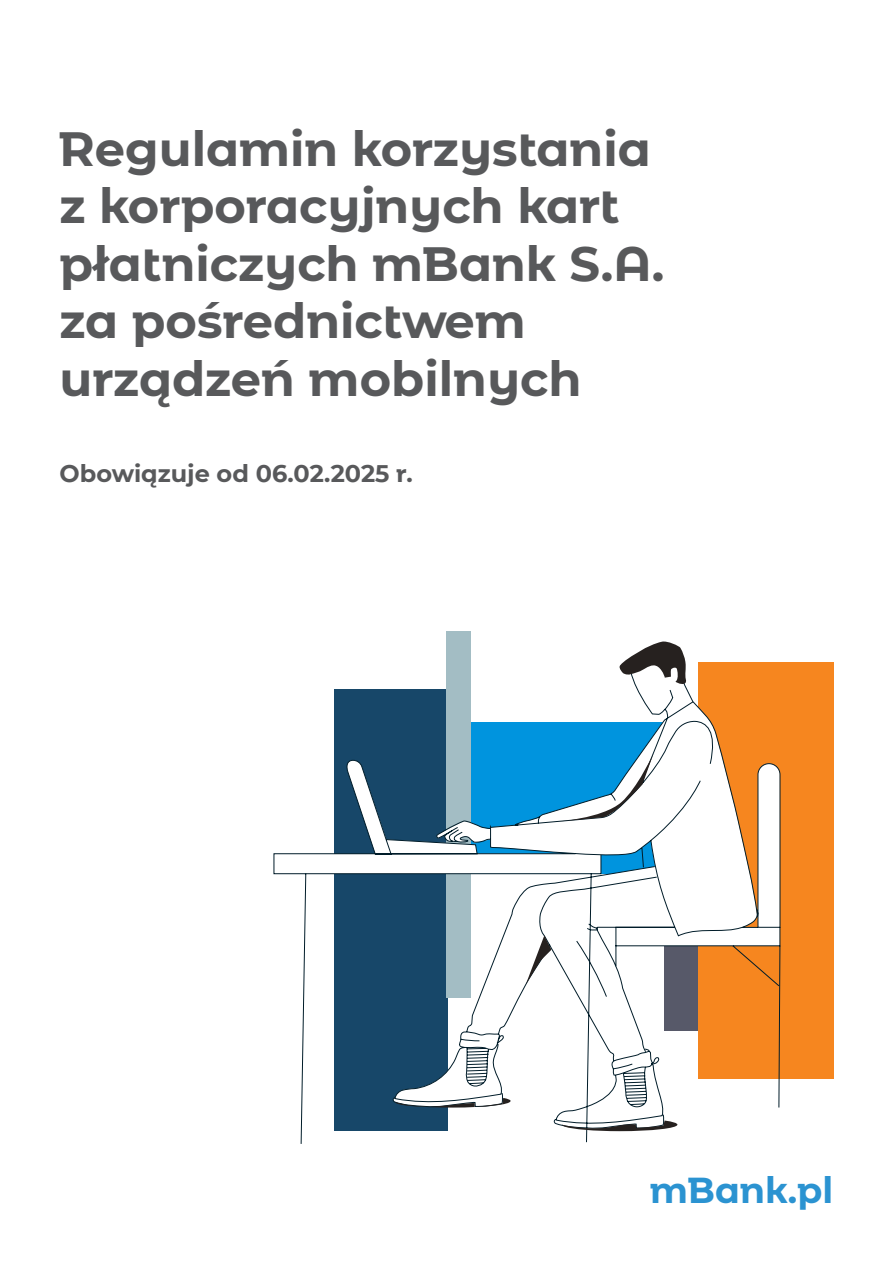
<style>
.page{position:relative;width:893px;height:1263px;background:#fff}
.page>*{position:absolute;margin:0;border:0;box-sizing:border-box;transform-origin:0 0}
.t1{font:700 48px/57.6px "m Bank";color:#58595b}
.t2{font:700 36px "m Bank";color:#2b93d1}
.t3{font:700 24px "m Bank";color:#58595b}
</style>
<div class="page">
<div style="left:447px;top:631px;width:24px;height:367px;background:#a3bdc4"></div>
<div style="left:698px;top:662px;width:135px;height:417px;background:#f6861f"></div>
<svg style="left:273px;top:652px;width:508px;height:492px"></svg>
<svg style="left:395px;top:1098px;width:116px;height:9px"></svg>
<svg style="left:619px;top:641px;width:68px;height:46px"></svg>
<svg style="left:526px;top:935px;width:25px;height:50px"></svg>
<svg style="left:555px;top:754px;width:98px;height:68px"></svg>
<svg style="left:561px;top:1120px;width:116px;height:11px"></svg>
<p class="t1" style="left:60px;top:117px;width:606px">Regulamin korzystania z korporacyjnych kart płatniczych mBank S.A. za pośrednictwem urządzeń mobilnych</p>
<p class="t3" style="left:60px;top:456px;width:355px">Obowiązuje od 06.02.2025 r.</p>
<p class="t2" style="left:650px;top:1165px;width:185px">mBank.pl</p>
</div>
